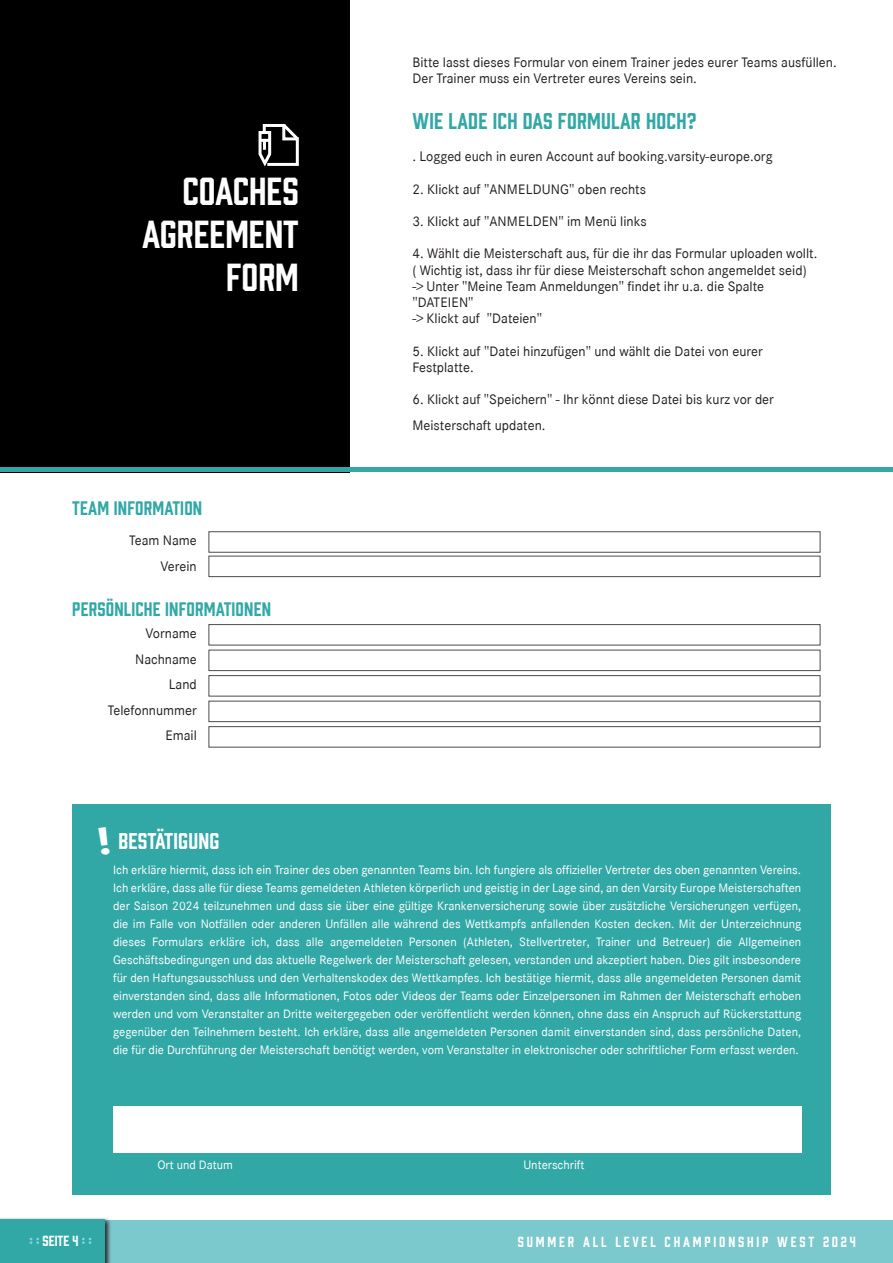
<style>
.page{position:relative;width:893px;height:1263px;background:#fff}
.page>*{position:absolute;margin:0;border:0;box-sizing:border-box;transform-origin:0 0}
.t1{font:36px "Prohibition";color:#fff}
.t2{font:21px "Prohibition";letter-spacing:.01em;color:#32a8a6}
.t3{font:21px "Prohibition";letter-spacing:.01em;color:#fff}
.t4{font:18px "Prohibition";letter-spacing:.01em;color:#32a8a6}
.t5{font:13.5px/16.2px "Corporate SBQ";color:#231f20}
.t6{font:13.5px "Prohibition";letter-spacing:.21em;color:#fff}
.t7{font:12px/18px "Corporate SBQ";color:#fff;text-align:justify}
.s1{color:#8ad2f1}
</style>
<div class="page">
<div style="left:0;top:1220px;width:893px;height:43px;background:#7bc8cd"></div>
<div style="left:0;top:0;width:350px;height:472px;background:#000"></div>
<div style="left:72px;top:804px;width:759px;height:391px;background:#32a8a6"></div>
<div style="left:113px;top:1106px;width:688px;height:46px;background:#fff"></div>
<div style="left:209px;top:650px;width:611px;height:21px;background:#fff;border:1px solid #4b4c4d"></div>
<div style="left:209px;top:675px;width:611px;height:21px;background:#fff;border:1px solid #4b4c4d"></div>
<div style="left:209px;top:701px;width:611px;height:21px;background:#fff;border:1px solid #4b4c4d"></div>
<div style="left:209px;top:624px;width:611px;height:21px;background:#fff;border:1px solid #4b4c4d"></div>
<div style="left:209px;top:726px;width:611px;height:21px;background:#fff;border:1px solid #4b4c4d"></div>
<div style="left:209px;top:531px;width:611px;height:22px;background:#fff;border:1px solid #4b4c4d"></div>
<div style="left:209px;top:556px;width:611px;height:21px;background:#fff;border:1px solid #4b4c4d"></div>
<svg style="left:258px;top:124px;width:41px;height:43px"></svg>
<hr style="left:0;top:468px;width:893px;height:4px;background:#32a8a6">
<div style="left:0;top:1217px;width:111px;height:46px;background:#231f20;opacity:.75"></div>
<div style="left:0;top:1220px;width:105px;height:43px;background:#32a8a6"></div>
<p class="t1" style="left:182px;top:166px;width:118px">COACHES</p>
<p class="t1" style="left:142px;top:209px;width:158px">AGREEMENT</p>
<p class="t1" style="left:226px;top:252px;width:74px">FORM</p>
<p class="t4" style="left:72px;top:496px;width:132px">TEAM INFORMATION</p>
<p class="t5" style="left:129px;top:532px;width:69px">Team Name</p>
<p class="t5" style="left:161px;top:558px;width:38px">Verein</p>
<p class="t4" style="left:72px;top:597px;width:200px">PERSÖNLICHE INFORMATIONEN</p>
<p class="t5" style="left:146px;top:625px;width:53px">Vorname</p>
<p class="t5" style="left:135px;top:651px;width:63px">Nachname</p>
<p class="t5" style="left:169px;top:676px;width:30px">Land</p>
<p class="t5" style="left:108px;top:702px;width:90px">Telefonnummer</p>
<p class="t5" style="left:166px;top:727px;width:33px">Email</p>
<p class="t3" style="left:118px;top:826px;width:103px">BESTÄTIGUNG</p>
<p class="t5" style="left:412px;top:54px;width:426px">Bitte lasst dieses Formular von einem Trainer jedes eurer Teams ausfüllen.<br>Der Trainer muss ein Vertreter eures Vereins sein.</p>
<p class="t2" style="left:413px;top:106px;width:286px">WIE LADE ICH DAS FORMULAR HOCH?</p>
<p class="t5" style="left:412px;top:148px;width:362px">. Logged euch in euren Account auf booking.varsity-europe.org</p>
<p class="t5" style="left:412px;top:181px;width:235px">2. Klickt auf "ANMELDUNG" oben rechts</p>
<p class="t5" style="left:412px;top:213px;width:236px">3. Klickt auf "ANMELDEN" im Menü links</p>
<p class="t5" style="left:412px;top:246px;width:406px">4. Wählt die Meisterschaft aus, für die ihr das Formular uploaden wollt. ( Wichtig ist, dass ihr für diese Meisterschaft schon angemeldet seid)</p>
<p class="t5" style="left:412px;top:278px;width:353px">-&gt; Unter "Meine Team Anmeldungen" findet ihr u.a. die Spalte "DATEIEN"</p>
<p class="t5" style="left:412px;top:310px;width:131px">-&gt; Klickt auf "Dateien"</p>
<p class="t5" style="left:412px;top:343px;width:352px">5. Klickt auf "Datei hinzufügen" und wählt die Datei von eurer<br>Festplatte.</p>
<p class="t5" style="left:412px;top:387px;width:363px;line-height:25.5px">6. Klickt auf "Speichern" - Ihr könnt diese Datei bis kurz vor der<br>Meisterschaft updaten.</p>
<p class="t7" style="left:113px;top:861px;width:690px">Ich erkläre hiermit, dass ich ein Trainer des oben genannten Teams bin. Ich fungiere als offizieller Vertreter des oben genannten Vereins.<br>Ich erkläre, dass alle für diese Teams gemeldeten Athleten körperlich und geistig in der Lage sind, an den Varsity Europe Meisterschaften der Saison 2024 teilzunehmen und dass sie über eine gültige Krankenversicherung sowie über zusätzliche Versicherungen verfügen, die im Falle von Notfällen oder anderen Unfällen alle während des Wettkampfs anfallenden Kosten decken. Mit der Unterzeichnung dieses Formulars erkläre ich, dass alle angemeldeten Personen (Athleten, Stellvertreter, Trainer und Betreuer) die Allgemeinen Geschäftsbedingungen und das aktuelle Regelwerk der Meisterschaft gelesen, verstanden und akzeptiert haben. Dies gilt insbesondere für den Haftungsausschluss und den Verhaltenskodex des Wettkampfes. Ich bestätige hiermit, dass alle angemeldeten Personen damit einverstanden sind, dass alle Informationen, Fotos oder Videos der Teams oder Einzelpersonen im Rahmen der Meisterschaft erhoben werden und vom Veranstalter an Dritte weitergegeben oder veröffentlicht werden können, ohne dass ein Anspruch auf Rückerstattung gegenüber den Teilnehmern besteht. Ich erkläre, dass alle angemeldeten Personen damit einverstanden sind, dass persönliche Daten, die für die Durchführung der Meisterschaft benötigt werden, vom Veranstalter in elektronischer oder schriftlicher Form erfasst werden.</p>
<p class="t6" style="left:29px;top:1231px;width:64px"><span class="s1">: :</span> SEITE 4 <span class="s1">: :</span></p>
<p class="t7" style="left:157px;top:1155px;width:77px">Ort und Datum</p>
<p class="t7" style="left:523px;top:1155px;width:63px">Unterschrift</p>
<p class="t6" style="left:518px;top:1232px;width:340px">SUMMER ALL LEVEL CHAMPIONSHIP WEST 2024</p>
</div>
